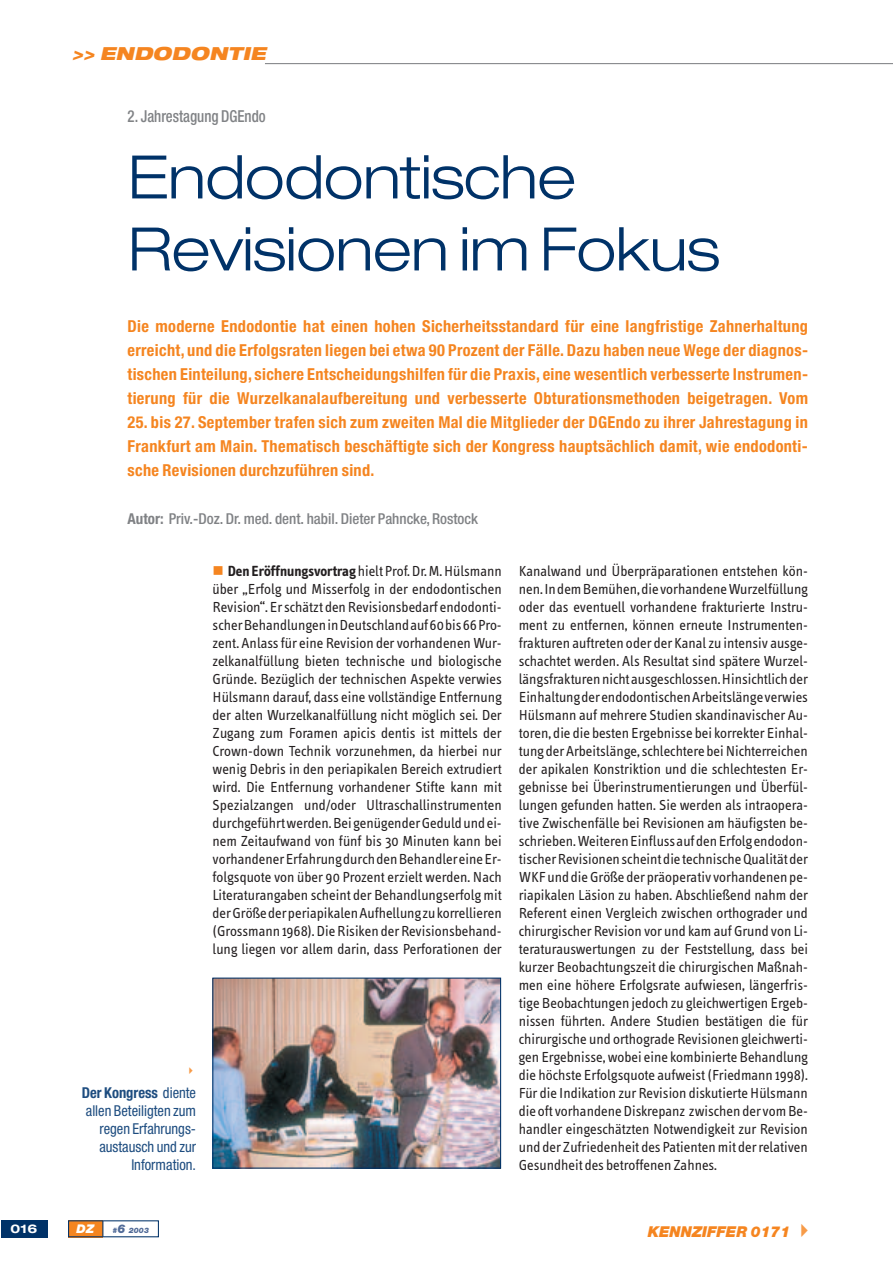
<style>
.page{position:relative;width:893px;height:1263px;background:#fff}
.page>*{position:absolute;margin:0;border:0;box-sizing:border-box;transform-origin:0 0}
.t1{font:300 expanded 60px/72px "Helvetica Neue";letter-spacing:-.01em;color:#003268}
.t2{font:italic 900 expanded 18px "Helvetica Neue";color:#f58520}
.t3{font:700 condensed 16.5px/24px "Helvetica Neue";letter-spacing:.02em;color:#f58520;text-align:justify}
.t4{font:500 condensed 16.5px "Helvetica Neue";color:#808285;scale:.9 1}
.t5{font:15px/18px "Info Text";color:#231f20;text-align:justify}
.t6{font:condensed 15px/18px "Helvetica Neue";color:#1d4c7f;text-align:right}
.t7{font:500 condensed 15px "Helvetica Neue";color:#808285}
.t8{font:italic 900 15px "Helvetica Neue";color:#f58520}
.t9{font:700 expanded 12px "Helvetica Neue";color:#fff}
.t10{font:italic 900 12px "Helvetica Neue";color:#fff}
.t11{font:italic 900 7.5px "Helvetica Neue";color:#516b98}
.s1{font-weight:700}
.s2{font-size:12px}
</style>
<div class="page">
<hr style="left:265px;top:63px;width:628px;height:1px;background:#808285">
<div style="left:68px;top:1220px;width:35px;height:17px;background:#f58520"></div>
<div style="left:1px;top:1220px;width:47px;height:17px;background:#003268"></div>
<svg style="left:102px;top:1221px;width:1px;height:15px"></svg>
<img style="left:214px;top:979px;width:285px;height:187px">
<div style="left:212px;top:977px;width:289px;height:191px;border:1px solid #003268"></div>
<p class="t2" style="left:72px;top:46px;width:198px">&gt;&gt; ENDODONTIE</p>
<p class="t4" style="left:128px;top:110px;width:155px">2. Jahrestagung DGEndo</p>
<h1 class="t1" style="left:128px;top:147px;width:594px">Endodontische<br>Revisionen im Fokus</h1>
<p class="t3" style="left:128px;top:315px;width:682px">Die moderne Endodontie hat einen hohen Sicherheitsstandard für eine langfristige Zahnerhaltung erreicht, und die Erfolgsraten liegen bei etwa 90 Prozent der Fälle. Dazu haben neue Wege der diagnos&shy;tischen Einteilung, sichere Entscheidungshilfen für die Praxis, eine wesentlich verbesserte Instrumen&shy;tierung für die Wurzelkanalaufbereitung und verbesserte Obturationsmethoden beigetragen. Vom</p>
<p class="t3" style="left:128px;top:411px;width:682px">25. bis 27. September trafen sich zum zweiten Mal die Mitglieder der DGEndo zu ihrer Jahrestagung in Frankfurt am Main. Thematisch beschäftigte sich der Kongress hauptsächlich damit, wie endodonti&shy;sche Revisionen durchzuführen sind.</p>
<p class="t7" style="left:128px;top:513px;width:352px"><span class="s1">Autor:</span> Priv.-Doz. Dr. med. dent. habil. Dieter Pahncke, Rostock</p>
<p class="t5" style="left:213px;top:563px;width:291px;text-indent:15px"><span class="s1">Den Eröffnungsvortrag</span> hielt Prof. Dr. M. Hülsmann über „Erfolg und Misserfolg in der endodontischen Revision“. Er schätzt den Revisionsbedarf endodonti&shy;scher Behandlungen in Deutschland auf 60 bis 66 Pro&shy;zent. Anlass für eine Revision der vorhandenen Wur&shy;zelkanalfüllung bieten technische und biologische Gründe. Bezüglich der technischen Aspekte verwies Hülsmann darauf, dass eine vollständige Entfernung der alten Wurzelkanalfüllung nicht möglich sei. Der Zugang zum Foramen apicis dentis ist mittels der Crown-down Technik vorzunehmen, da hierbei nur wenig Debris in den periapikalen Bereich extrudiert wird. Die Entfernung vorhandener Stifte kann mit Spezialzangen und/oder Ultraschallinstrumenten durchgeführt werden. Bei genügender Geduld und ei&shy;nem Zeitaufwand von fünf bis 30 Minuten kann bei vorhandener Erfahrung durch den Behandler eine Er&shy;folgsquote von über 90 Prozent erzielt werden. Nach Literaturangaben scheint der Behandlungserfolg mit der Größe der periapikalen Aufhellung zu korrellieren (Grossmann 1968). Die Risiken der Revisionsbehand&shy;lung liegen vor allem darin, dass Perforationen der</p>
<p class="t5" style="left:519px;top:563px;width:291px">Kanalwand und Überpräparationen entstehen kön&shy;nen. In dem Bemühen, die vorhandene Wurzelfüllung oder das eventuell vorhandene frakturierte Instru&shy;ment zu entfernen, können erneute Instrumenten&shy;frakturen auftreten oder der Kanal zu intensiv ausge&shy;schachtet werden. Als Resultat sind spätere Wurzel&shy;längsfrakturen nicht ausgeschlossen. Hinsichtlich der Einhaltung der endodontischen Arbeitslänge verwies Hülsmann auf mehrere Studien skandinavischer Au&shy;toren, die die besten Ergebnisse bei korrekter Einhal&shy;tung der Arbeitslänge, schlechtere bei Nichterreichen der apikalen Konstriktion und die schlechtesten Er&shy;gebnisse bei Überinstrumentierungen und Überfül&shy;lungen gefunden hatten. Sie werden als intraopera&shy;tive Zwischenfälle bei Revisionen am häufigsten be&shy;schrieben. Weiteren Einfluss auf den Erfolg endodon&shy;tischer Revisionen scheint die technische Qualität der WKF und die Größe der präoperativ vorhandenen pe&shy;riapikalen Läsion zu haben. Abschließend nahm der Referent einen Vergleich zwischen orthograder und chirurgischer Revision vor und kam auf Grund von Li&shy;teraturauswertungen zu der Feststellung, dass bei kurzer Beobachtungszeit die chirurgischen Maßnah&shy;men eine höhere Erfolgsrate aufwiesen, längerfris&shy;tige Beobachtungen jedoch zu gleichwertigen Ergeb&shy;nissen führten. Andere Studien bestätigen die für chirurgische und orthograde Revisionen gleichwerti&shy;gen Ergebnisse, wobei eine kombinierte Behandlung die höchste Erfolgsquote aufweist (Friedmann 1998).<br>Für die Indikation zur Revision diskutierte Hülsmann die oft vorhandene Diskrepanz zwischen der vom Be&shy;handler eingeschätzten Notwendigkeit zur Revision und der Zufriedenheit des Patienten mit der relativen Gesundheit des betroffenen Zahnes.</p>
<p class="t6" style="left:82px;top:1085px;width:116px"><span class="s1">Der Kongress</span> diente allen Beteiligten zum regen Erfahrungs&shy;austausch und zur<br>Information.</p>
<p class="t9" style="left:11px;top:1224px;width:28px">016</p>
<p class="t10" style="left:77px;top:1224px;width:19px">DZ</p>
<p class="t11" style="left:112px;top:1227px;width:38px">#<span class="s2">6</span> 2003</p>
<p class="t8" style="left:648px;top:1226px;width:144px">KENNZIFFER 0171</p>
</div>
